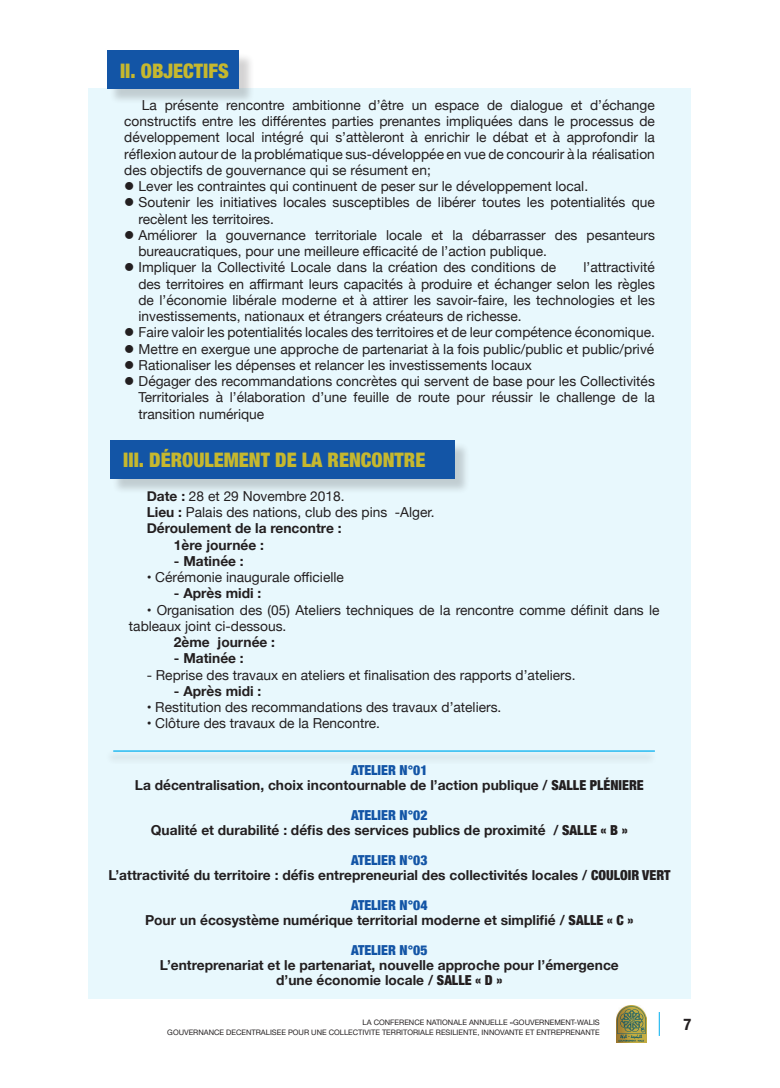
<style>
.page{position:relative;width:780px;height:1088px;background:#fff}
.page>*{position:absolute;margin:0;border:0;box-sizing:border-box;transform-origin:0 0}
.t1{font:900 condensed 20px "Helvetica Neue";color:#c6b82e}
.t2{font:700 condensed 16.25px "Helvetica Neue";color:#231f20}
.t3{font:13.75px/16.2px "Helvetica Neue";color:#231f20}
.t4{font:700 13.75px "Helvetica Neue";color:#231f20}
.t5{font:900 condensed 13.75px "Helvetica Neue";color:#1355a6}
.t6{font:900 condensed 13.75px "Helvetica Neue";color:#231f20}
.t7{font:7.5px "Helvetica Neue";color:#231f20}
.s1{font-weight:700}
.s2{font-weight:900;font-stretch:condensed}
.s3{font-weight:700;font-stretch:normal}
</style>
<div class="page">
<div style="left:88px;top:89px;width:603px;height:910px;background:#e8f8fd"></div>
<div style="left:109px;top:52px;width:145px;height:53px;background:#231f20;opacity:.2"></div>
<div style="left:107px;top:50px;width:132px;height:39px;background:#1355a6"></div>
<div style="left:112px;top:442px;width:358px;height:52px;background:#231f20;opacity:.2"></div>
<div style="left:110px;top:440px;width:344px;height:39px;background:#1355a6"></div>
<svg style="left:659px;top:1012px;width:1px;height:24px"></svg>
<img style="left:616px;top:1005px;width:30px;height:37px">
<div style="left:104px;top:750px;width:554px;height:15px;background:#e1f0f5"></div>
<hr style="left:113px;top:750px;width:542px;height:2px;background:#00aeef">
<p class="t1" style="left:120px;top:54px;width:110px">.I I OBJECTIFS</p>
<p class="t3" style="left:165px;top:98px;width:55px">présente</p>
<p class="t3" style="left:590px;top:98px;width:66px">’d échange</p>
<p class="t3" style="left:368px;top:98px;width:37px">’d être</p>
<p class="t3" style="left:142px;top:98px;width:17px">La</p>
<p class="t3" style="left:124px;top:114px;width:532px">constructifs entre les différentes parties prenantes impliquées dans le processus de</p>
<p class="t3" style="left:644px;top:130px;width:12px">la</p>
<p class="t3" style="left:292px;top:98px;width:70px">ambitionne</p>
<p class="t3" style="left:487px;top:98px;width:17px">de</p>
<p class="t3" style="left:510px;top:98px;width:54px">dialogue</p>
<p class="t3" style="left:226px;top:98px;width:60px">rencontre</p>
<p class="t3" style="left:570px;top:98px;width:13px">et</p>
<p class="t3" style="left:411px;top:98px;width:17px">un</p>
<p class="t3" style="left:435px;top:98px;width:46px">espace</p>
<p class="t3" style="left:124px;top:130px;width:532px">développement<br>réflexion autour de la problématique sus-développée en vue de concourir laà réalisation des objectifs de gouvernance qui se résument en;</p>
<p class="t3" style="left:124px;top:179px;width:465px">● Lever les contraintes qui continuent de peser sur le développement local.</p>
<p class="t3" style="left:631px;top:195px;width:25px">que</p>
<p class="t3" style="left:261px;top:130px;width:44px">intégré</p>
<p class="t3" style="left:335px;top:130px;width:70px">’s attèleront</p>
<p class="t3" style="left:410px;top:130px;width:9px">à</p>
<p class="t3" style="left:493px;top:130px;width:37px">débat</p>
<p class="t3" style="left:553px;top:130px;width:9px">à</p>
<p class="t3" style="left:566px;top:130px;width:73px">approfondir</p>
<p class="t3" style="left:226px;top:130px;width:30px">local</p>
<p class="t3" style="left:310px;top:130px;width:20px">qui</p>
<p class="t3" style="left:424px;top:130px;width:47px">enrichir</p>
<p class="t3" style="left:476px;top:130px;width:12px">le</p>
<p class="t3" style="left:534px;top:130px;width:13px">et</p>
<p class="t3" style="left:438px;top:195px;width:39px">libérer</p>
<p class="t3" style="left:550px;top:195px;width:76px">potentialités</p>
<p class="t3" style="left:138px;top:195px;width:137px;text-indent:-14px">● Soutenir<br>recèlent les territoires.</p>
<p class="t3" style="left:196px;top:195px;width:19px">les</p>
<p class="t3" style="left:220px;top:195px;width:59px">initiatives</p>
<p class="t3" style="left:283px;top:195px;width:45px">locales</p>
<p class="t3" style="left:332px;top:195px;width:79px">susceptibles</p>
<p class="t3" style="left:416px;top:195px;width:17px">de</p>
<p class="t3" style="left:527px;top:195px;width:19px">les</p>
<p class="t3" style="left:482px;top:195px;width:40px">toutes</p>
<p class="t3" style="left:138px;top:228px;width:410px;text-indent:-14px">● Améliorer<br>bureaucratiques, pour une meilleure efficacité de ’l action publique.</p>
<p class="t3" style="left:472px;top:228px;width:75px">débarrasser</p>
<p class="t3" style="left:206px;top:228px;width:12px">la</p>
<p class="t3" style="left:315px;top:228px;width:63px">territoriale</p>
<p class="t3" style="left:386px;top:228px;width:38px">locale</p>
<p class="t3" style="left:452px;top:228px;width:12px">la</p>
<p class="t3" style="left:431px;top:228px;width:13px">et</p>
<p class="t3" style="left:226px;top:228px;width:81px">gouvernance</p>
<p class="t3" style="left:555px;top:228px;width:24px">des</p>
<p class="t3" style="left:586px;top:228px;width:70px">pesanteurs</p>
<p class="t3" style="left:138px;top:260px;width:518px;text-indent:-14px">● Impliquer la Collectivité Locale dans la création des conditions de<br>des territoires en affirmant leurs capacités à produire et échanger selon les règles de ’l économie libérale moderne et à attirer les savoir-faire, les technologies et les investissements, nationaux et étrangers créateurs de richesse.</p>
<p class="t3" style="left:124px;top:325px;width:532px">● Faire valoir les potentialités locales des territoires et de leur compétence économique.</p>
<p class="t3" style="left:124px;top:341px;width:531px">● Mettre en exergue une approche de partenariat laà fois public/public et public/privé</p>
<p class="t3" style="left:124px;top:358px;width:409px">● Rationaliser les dépenses et relancer les investissements locaux</p>
<p class="t3" style="left:124px;top:374px;width:532px;text-align:right">● Dégager des recommandations concrètes qui servent de base pour les Collectivités la</p>
<p class="t3" style="left:583px;top:260px;width:73px">’l attractivité</p>
<p class="t3" style="left:216px;top:390px;width:91px">’là élaboration</p>
<p class="t3" style="left:491px;top:390px;width:42px">réussir</p>
<p class="t3" style="left:353px;top:390px;width:37px">feuille</p>
<p class="t3" style="left:138px;top:390px;width:127px">Territoriales transition numérique</p>
<p class="t1" style="left:123px;top:443px;width:303px">III. DÉROULEMENT DE LA RENCONTRE</p>
<p class="t3" style="left:147px;top:489px;width:199px"><span class="s1">Date :</span> 28 et 29 Novembre 2018.</p>
<p class="t3" style="left:395px;top:505px;width:41px">-Alger.</p>
<p class="t3" style="left:312px;top:390px;width:36px">’d une</p>
<p class="t3" style="left:396px;top:390px;width:17px">de</p>
<p class="t3" style="left:539px;top:390px;width:12px">le</p>
<p class="t3" style="left:556px;top:390px;width:60px">challenge</p>
<p class="t3" style="left:622px;top:390px;width:17px">de</p>
<p class="t3" style="left:418px;top:390px;width:33px">route</p>
<p class="t3" style="left:456px;top:390px;width:30px">pour</p>
<p class="t3" style="left:147px;top:505px;width:242px"><span class="s1">Lieu :</span> Palais des nations, club des pins</p>
<p class="t4" style="left:147px;top:518px;width:196px">Déroulement de la rencontre :</p>
<p class="t4" style="left:174px;top:534px;width:91px">1ère journée :</p>
<p class="t4" style="left:174px;top:550px;width:71px">‐ Matinée :</p>
<p class="t3" style="left:147px;top:570px;width:199px">• Cérémonie inaugurale officielle</p>
<p class="t4" style="left:174px;top:583px;width:89px">‐ Après midi :</p>
<p class="t3" style="left:129px;top:602px;width:532px;text-indent:18px">• Organisation des (05) Ateliers techniques de la rencontre comme définit dans le tableaux joint ci-dessous.</p>
<p class="t4" style="left:217px;top:631px;width:59px">journée :</p>
<p class="t4" style="left:174px;top:631px;width:37px">2ème</p>
<p class="t4" style="left:174px;top:648px;width:71px">‐ Matinée :</p>
<p class="t3" style="left:147px;top:667px;width:430px">- Reprise des travaux en ateliers et finalisation des rapports ’d ateliers.</p>
<p class="t4" style="left:174px;top:680px;width:89px">‐ Après midi :</p>
<p class="t3" style="left:147px;top:700px;width:356px">• Restitution des recommandations des travaux ’d ateliers.</p>
<p class="t3" style="left:147px;top:716px;width:235px">• Clôture des travaux de la Rencontre.</p>
<p class="t5" style="left:351px;top:759px;width:78px">ATELIER N°01</p>
<p class="t4" style="left:135px;top:774px;width:510px">La décentralisation, choix incontournable de ’l action publique / <span class="s2">SALLE PLÉNIERE</span></p>
<p class="t5" style="left:351px;top:804px;width:78px">ATELIER N°02</p>
<p class="t6" style="left:553px;top:819px;width:76px"><span class="s3">/</span> SALLE « «B</p>
<p class="t4" style="left:151px;top:819px;width:396px">Qualité et durabilité : défis des services publics de proximité</p>
<p class="t5" style="left:351px;top:849px;width:78px">ATELIER N°03</p>
<p class="t4" style="left:108px;top:864px;width:563px">’L attractivité du territoire : défis entrepreneurial des collectivités locales / <span class="s2">COULOIR VERT</span></p>
<p class="t5" style="left:351px;top:894px;width:78px">ATELIER N°04</p>
<p class="t4" style="left:145px;top:909px;width:490px">Pour un écosystème numérique territorial moderne et simplifié / <span class="s2">SALLE « «C</span></p>
<p class="t5" style="left:351px;top:939px;width:78px">ATELIER N°05</p>
<p class="t4" style="left:160px;top:954px;width:460px">’L entreprenariat et le partenariat, nouvelle approche pour ’l émergence</p>
<p class="t4" style="left:276px;top:969px;width:228px">d’une économie locale / <span class="s2">SALLE « «D</span></p>
<p class="t7" style="left:362px;top:1017px;width:239px">LA CONFERENCE NATIONALE ANNUELLE «GOUVERNEMENT-WALIS</p>
<p class="t2" style="left:683px;top:1011px;width:9px">7</p>
<p class="t7" style="left:167px;top:1027px;width:434px">GOUVERNANCE DECENTRALISEE POUR UNE COLLECTIVITE TERRITORIALE RESILIENTE, INNOVANTE ET ENTREPRENANTE</p>
</div>
